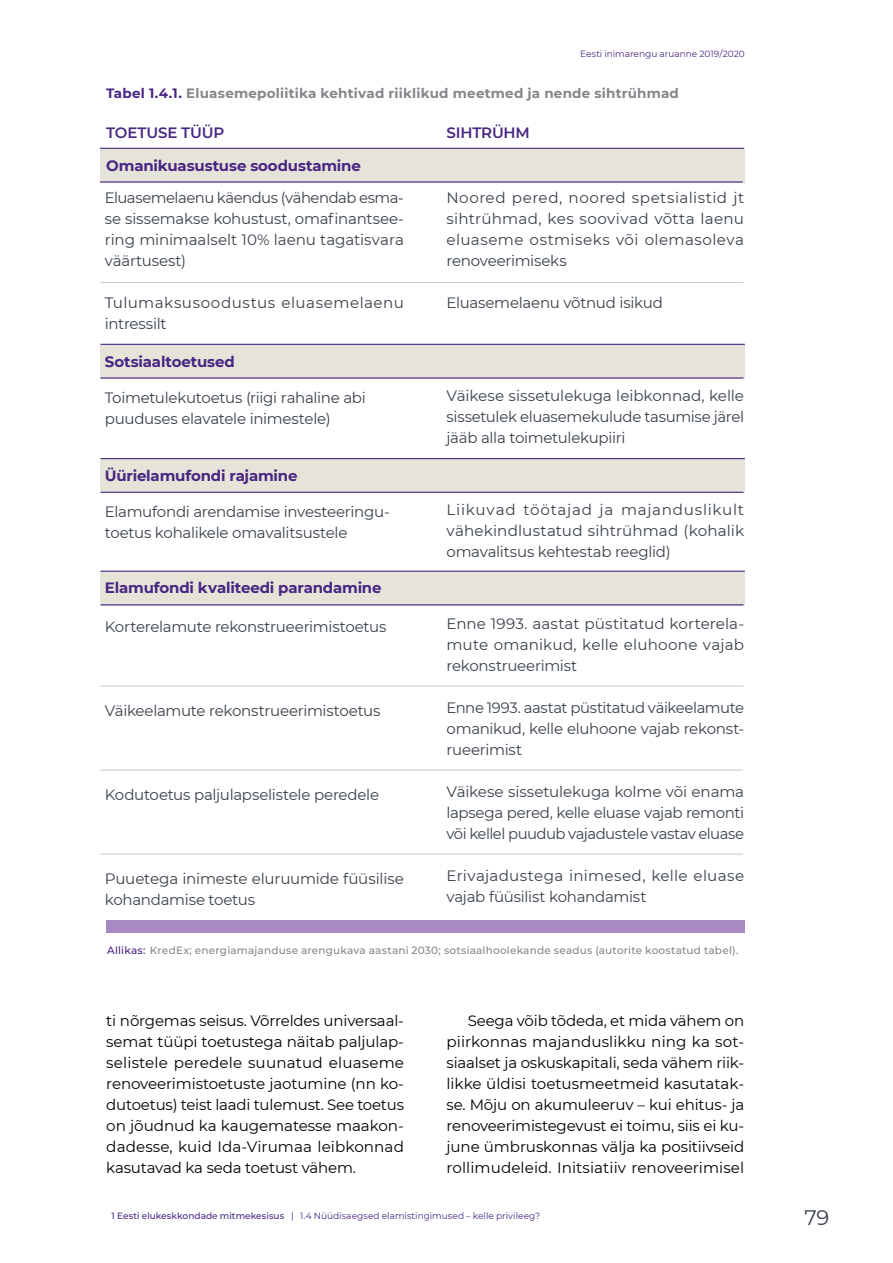
<style>
.page{position:relative;width:893px;height:1263px;background:#fff}
.page>*{position:absolute;margin:0;border:0;box-sizing:border-box;transform-origin:0 0}
.t1{font:21px "Montserrat";color:#39414b}
.t2{font:15px/21px "Montserrat";letter-spacing:-.015em;color:#39414b;text-align:justify}
.t3{font:15px/21px "Montserrat";letter-spacing:.005em;color:#000;text-align:justify}
.t4{font:700 15px "Montserrat";letter-spacing:-.015em;color:#482683}
.t5{font:15px/21px "Montserrat";letter-spacing:.01em;color:#39414b}
.t6{font:15px/21px "Montserrat";letter-spacing:.025em;color:#39414b}
.t7{font:600 15px "Montserrat";letter-spacing:-.01em;color:#482683}
.t8{font:700 13.5px "Montserrat";letter-spacing:.015em;color:#86858b}
.t9{font:500 10.5px "Montserrat";letter-spacing:.015em;color:#86858b}
.t10{font:9px "Montserrat";color:#482683}
.s1{color:#482683}
.s2{font-weight:500}
</style>
<div class="page">
<div style="left:101px;top:571px;width:644px;height:35px;background:#e6e3d9"></div>
<hr style="left:101px;top:571px;width:644px;height:1px;background:#482683">
<hr style="left:101px;top:604px;width:642px;height:1px;background:#482683">
<div style="left:101px;top:459px;width:644px;height:34px;background:#e6e3d9"></div>
<hr style="left:101px;top:458px;width:644px;height:1px;background:#482683">
<hr style="left:101px;top:492px;width:642px;height:1px;background:#482683">
<div style="left:101px;top:344px;width:644px;height:35px;background:#e6e3d9"></div>
<hr style="left:101px;top:344px;width:644px;height:1px;background:#482683">
<hr style="left:101px;top:377px;width:642px;height:2px;background:#482683">
<div style="left:100px;top:148px;width:644px;height:35px;background:#e6e3d9"></div>
<hr style="left:100px;top:148px;width:644px;height:1px;background:#482683">
<hr style="left:100px;top:181px;width:643px;height:2px;background:#482683">
<hr style="left:101px;top:282px;width:642px;height:1px;background:#c8c6be">
<hr style="left:101px;top:686px;width:642px;height:1px;background:#c8c6be">
<hr style="left:100px;top:770px;width:643px;height:1px;background:#c8c6be">
<hr style="left:100px;top:854px;width:643px;height:1px;background:#c8c6be">
<div style="left:106px;top:920px;width:639px;height:13px;background:#a78ac0"></div>
<p class="t10" style="left:580px;top:47px;width:166px">Eesti inimarengu aruanne 2019/2020</p>
<p class="t8" style="left:106px;top:84px;width:574px"><span class="s1">Tabel 1.4.1.</span> Eluasemepoliitika kehtivad riiklikud meetmed ja nende sihtrühmad</p>
<p class="t7" style="left:106px;top:122px;width:120px">TOETUSE TÜÜP</p>
<p class="t4" style="left:106px;top:155px;width:256px">Omanikuasustuse soodustamine</p>
<p class="t7" style="left:446px;top:122px;width:85px">SIHTRÜHM</p>
<p class="t2" style="left:105px;top:187px;width:301px">Eluasemelaenu käendus (vähendab esma&shy;se sissemakse kohustust, omafinantsee&shy;ring minimaalselt 10% laenu tagatisvara väärtusest)</p>
<p class="t6" style="left:105px;top:292px;width:301px">Tulumaksusoodustus eluasemelaenu intressilt</p>
<p class="t4" style="left:105px;top:350px;width:131px">Sotsiaaltoetused</p>
<p class="t2" style="left:105px;top:386px;width:262px">Toimetulekutoetus (riigi rahaline abi puuduses elavatele inimestele)</p>
<p class="t4" style="left:105px;top:464px;width:194px">Üürielamufondi rajamine</p>
<p class="t2" style="left:105px;top:500px;width:286px">Elamufondi arendamise investeeringu&shy;toetus kohalikele omavalitsustele</p>
<p class="t4" style="left:105px;top:577px;width:278px">Elamufondi kvaliteedi parandamine</p>
<p class="t2" style="left:105px;top:616px;width:283px">Korterelamute rekonstrueerimistoetus</p>
<p class="t2" style="left:105px;top:700px;width:277px">Väikeelamute rekonstrueerimistoetus</p>
<p class="t2" style="left:105px;top:784px;width:276px">Kodutoetus paljulapselistele peredele</p>
<p class="t2" style="left:105px;top:868px;width:301px">Puuetega inimeste eluruumide füüsilise kohandamise toetus</p>
<p class="t2" style="left:446px;top:187px;width:299px">Noored pered, noored spetsialistid jt sihtrühmad, kes soovivad võtta laenu eluaseme ostmiseks või olemasoleva renoveerimiseks</p>
<p class="t2" style="left:446px;top:292px;width:218px">Eluasemelaenu võtnud isikud</p>
<p class="t2" style="left:446px;top:385px;width:299px">Väikese sissetulekuga leibkonnad, kelle sissetulek eluasemekulude tasumise järel jääb alla toimetulekupiiri</p>
<p class="t2" style="left:446px;top:499px;width:299px">Liikuvad töötajad ja majanduslikult vähekindlustatud sihtrühmad (kohalik omavalitsus kehtestab reeglid)</p>
<p class="t2" style="left:446px;top:613px;width:299px">Enne 1993. aastat püstitatud korterela&shy;mute omanikud, kelle eluhoone vajab rekonstrueerimist</p>
<p class="t2" style="left:446px;top:697px;width:299px">Enne 1993. aastat püstitatud väikeelamute omanikud, kelle eluhoone vajab rekonst&shy;rueerimist</p>
<p class="t2" style="left:446px;top:781px;width:299px">Väikese sissetulekuga kolme või enama lapsega pered, kelle eluase vajab remonti või kellel puudub vajadustele vastav eluase</p>
<p class="t5" style="left:446px;top:865px;width:299px">Erivajadustega inimesed, kelle eluase vajab füüsilist kohandamist</p>
<p class="t9" style="left:107px;top:943px;width:633px"><span class="s1">Allikas:</span> KredEx; energiamajanduse arengukava aastani 2030; sotsiaalhoolekande seadus (autorite koostatud tabel).</p>
<p class="t3" style="left:106px;top:1009px;width:299px">ti nõrgemas seisus. Võrreldes universaal&shy;semat tüüpi toetustega näitab paljulap&shy;selistele peredele suunatud eluaseme renoveerimistoetuste jaotumine (nn ko&shy;dutoetus) teist laadi tulemust. See toetus on jõudnud ka kaugematesse maakon&shy;dadesse, kuid Ida-Virumaa leibkonnad kasutavad ka seda toetust vähem.</p>
<p class="t3" style="left:446px;top:1009px;width:299px;text-indent:21px">Seega võib tõdeda, et mida vähem on piirkonnas majanduslikku ning ka sot&shy;siaalset ja oskuskapitali, seda vähem riik&shy;likke üldisi toetusmeetmeid kasutatak&shy;se. Mõju on akumuleeruv – kui ehitus- ja renoveerimistegevust ei toimu, siis ei ku&shy;june ümbruskonnas välja ka positiivseid rollimudeleid. Initsiatiiv renoveerimisel</p>
<p class="t10" style="left:112px;top:1209px;width:430px"><span class="s2">1 Eesti elukeskkondade mitmekesisus</span> | 1.4 Nüüdisaegsed elamistingimused – kelle privileeg?</p>
<h1 class="t1" style="left:804px;top:1203px;width:26px">79</h1>
</div>
